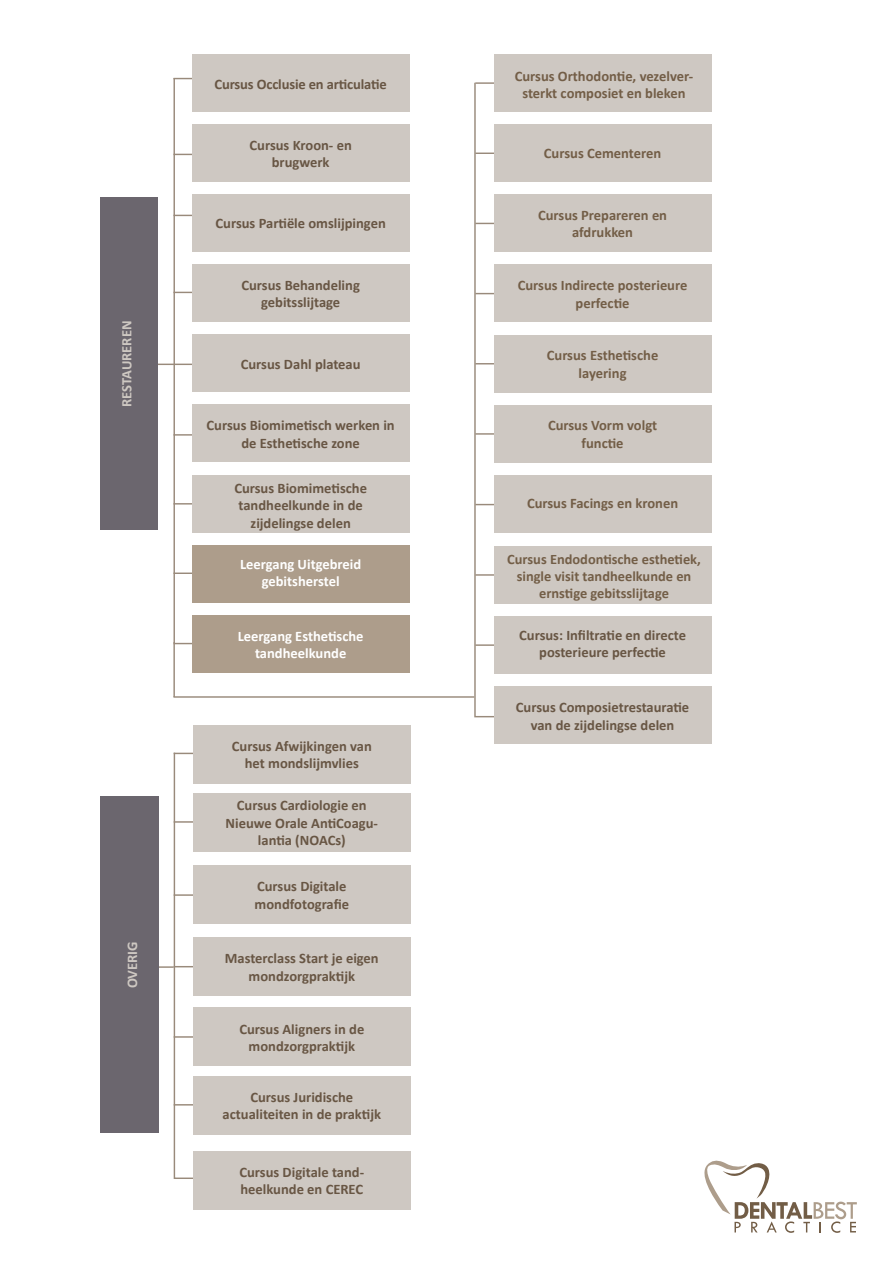
<style>
.page{position:relative;width:893px;height:1263px;background:#fff}
.page>*{position:absolute;margin:0;border:0;box-sizing:border-box;transform-origin:0 0}
.t1{font:700 14.7px "Calibri";color:#cec8c2}
.t2{font:700 14.55px/17.4px "Calibri";color:#685644;text-align:center}
.t3{font:700 14.55px/17.4px "Calibri";color:#735e47;text-align:center}
.t4{font:700 14.55px/17.4px "Calibri";color:#fff;text-align:center}
.t5{font:700 14.55px "Calibri";color:#cec8c2}
.t6{font:700 14.4px/17.2px "Calibri";color:#735e47;text-align:center}
</style>
<div class="page">
<svg style="left:173px;top:752px;width:192px;height:427px"></svg>
<hr style="left:142px;top:966px;width:32px;height:2px;background:#998a7b">
<hr style="left:174px;top:894px;width:182px;height:2px;background:#998a7b">
<hr style="left:174px;top:1036px;width:179px;height:2px;background:#998a7b">
<hr style="left:174px;top:821px;width:185px;height:2px;background:#998a7b">
<hr style="left:174px;top:753px;width:185px;height:1px;background:#998a7b">
<hr style="left:174px;top:1104px;width:185px;height:1px;background:#998a7b">
<div style="left:100px;top:796px;width:59px;height:337px;background:#6b666e"></div>
<div style="left:193px;top:937px;width:217px;height:59px;background:#cec8c2"></div>
<div style="left:193px;top:1008px;width:217px;height:58px;background:#cec8c2"></div>
<div style="left:193px;top:865px;width:217px;height:59px;background:#cec8c2"></div>
<div style="left:193px;top:793px;width:217px;height:58px;background:#cec8c2"></div>
<div style="left:193px;top:725px;width:217px;height:58px;background:#cec8c2"></div>
<div style="left:193px;top:1076px;width:217px;height:58px;background:#cec8c2"></div>
<div style="left:193px;top:1151px;width:217px;height:58px;background:#cec8c2"></div>
<svg style="left:474px;top:82px;width:192px;height:636px"></svg>
<hr style="left:475px;top:433px;width:177px;height:2px;background:#998a7b">
<hr style="left:475px;top:363px;width:177px;height:1px;background:#998a7b">
<hr style="left:475px;top:293px;width:177px;height:1px;background:#998a7b">
<hr style="left:475px;top:223px;width:177px;height:1px;background:#998a7b">
<hr style="left:475px;top:153px;width:177px;height:1px;background:#998a7b">
<hr style="left:475px;top:644px;width:177px;height:2px;background:#998a7b">
<hr style="left:475px;top:82px;width:177px;height:2px;background:#998a7b">
<hr style="left:475px;top:574px;width:177px;height:2px;background:#998a7b">
<hr style="left:475px;top:504px;width:177px;height:1px;background:#998a7b">
<div style="left:494px;top:475px;width:217px;height:58px;background:#cec8c2"></div>
<div style="left:494px;top:405px;width:217px;height:57px;background:#cec8c2"></div>
<div style="left:494px;top:335px;width:217px;height:57px;background:#cec8c2"></div>
<div style="left:494px;top:264px;width:217px;height:58px;background:#cec8c2"></div>
<div style="left:494px;top:194px;width:217px;height:58px;background:#cec8c2"></div>
<div style="left:494px;top:124px;width:217px;height:58px;background:#cec8c2"></div>
<div style="left:494px;top:616px;width:217px;height:58px;background:#cec8c2"></div>
<div style="left:494px;top:54px;width:217px;height:58px;background:#cec8c2"></div>
<div style="left:494px;top:546px;width:217px;height:57px;background:#cec8c2"></div>
<div style="left:494px;top:686px;width:217px;height:58px;background:#cec8c2"></div>
<hr style="left:142px;top:364px;width:208px;height:1px;background:#998a7b">
<svg style="left:173px;top:77px;width:192px;height:568px"></svg>
<div style="left:192px;top:615px;width:217px;height:58px;background:#ad9d8b"></div>
<div style="left:192px;top:545px;width:217px;height:58px;background:#ad9d8b"></div>
<hr style="left:173px;top:434px;width:177px;height:2px;background:#998a7b">
<hr style="left:173px;top:154px;width:177px;height:1px;background:#998a7b">
<hr style="left:173px;top:503px;width:177px;height:1px;background:#998a7b">
<hr style="left:173px;top:215px;width:177px;height:1px;background:#998a7b">
<hr style="left:173px;top:292px;width:177px;height:1px;background:#998a7b">
<hr style="left:173px;top:78px;width:177px;height:1px;background:#998a7b">
<div style="left:192px;top:54px;width:217px;height:58px;background:#cec8c2"></div>
<div style="left:192px;top:124px;width:217px;height:58px;background:#cec8c2"></div>
<div style="left:192px;top:194px;width:217px;height:58px;background:#cec8c2"></div>
<div style="left:192px;top:264px;width:217px;height:58px;background:#cec8c2"></div>
<div style="left:192px;top:334px;width:217px;height:58px;background:#cec8c2"></div>
<div style="left:192px;top:405px;width:217px;height:57px;background:#cec8c2"></div>
<div style="left:192px;top:475px;width:217px;height:57px;background:#cec8c2"></div>
<div style="left:100px;top:197px;width:58px;height:333px;background:#6b666e"></div>
<hr style="left:173px;top:696px;width:301px;height:2px;background:#998a7b">
<hr style="left:173px;top:642px;width:2px;height:55px;background:#998a7b">
<svg style="left:704px;top:1161px;width:153px;height:72px"></svg>
<p class="t2" style="left:215px;top:75px;width:174px">Cursus Occlusie en articulatie</p>
<p class="t2" style="left:250px;top:135px;width:104px">Cursus Kroon- en brugwerk</p>
<p class="t2" style="left:216px;top:214px;width:172px">Cursus Partiële omslijpingen</p>
<p class="t5" style="left:116px;top:407px;width:88px;rotate:-90deg">RESTAUREREN</p>
<p class="t2" style="left:241px;top:276px;width:120px">Cursus Behandeling gebitsslijtage</p>
<p class="t2" style="left:241px;top:355px;width:121px">Cursus Dahl plateau</p>
<p class="t2" style="left:207px;top:416px;width:190px">Cursus Biomimetisch werken in de Esthetische zone</p>
<p class="t2" style="left:234px;top:479px;width:134px">Cursus Biomimetische tandheelkunde in de zijdelingse delen</p>
<p class="t4" style="left:240px;top:555px;width:123px">Leergang Uitgebreid gebitsherstel</p>
<p class="t4" style="left:238px;top:627px;width:127px">Leergang Esthetische tandheelkunde</p>
<p class="t2" style="left:232px;top:737px;width:141px">Cursus Afwijkingen van het mondslijmvlies</p>
<p class="t2" style="left:226px;top:796px;width:154px">Cursus Cardiologie en<br>Nieuwe Orale AntiCoagu&shy;lantia (NOACs)</p>
<p class="t2" style="left:255px;top:877px;width:96px;text-align:left">Cursus Digitale mondfotografie</p>
<p class="t1" style="left:122px;top:988px;width:49px;rotate:-90deg">OVERIG</p>
<p class="t2" style="left:225px;top:949px;width:155px">Masterclass Start je eigen mondzorgpraktijk</p>
<p class="t2" style="left:239px;top:1020px;width:127px">Cursus Aligners in de mondzorgpraktijk</p>
<p class="t2" style="left:223px;top:1088px;width:160px">Cursus Juridische actualiteiten in de praktijk</p>
<p class="t2" style="left:239px;top:1163px;width:126px;text-align:left">Cursus Digitale tand&shy;heelkunde en CEREC</p>
<p class="t3" style="left:515px;top:67px;width:180px">Cursus Orthodontie, vezelver&shy;sterkt composiet en bleken</p>
<p class="t3" style="left:544px;top:144px;width:119px">Cursus Cementeren</p>
<p class="t3" style="left:538px;top:206px;width:131px">Cursus Prepareren en afdrukken</p>
<p class="t3" style="left:518px;top:276px;width:171px">Cursus Indirecte posterieure perfectie</p>
<p class="t3" style="left:547px;top:346px;width:113px">Cursus Esthetische layering</p>
<p class="t3" style="left:548px;top:416px;width:111px">Cursus Vorm volgt functie</p>
<p class="t3" style="left:527px;top:494px;width:153px">Cursus Facings en kronen</p>
<p class="t6" style="left:507px;top:550px;width:195px">Cursus Endodontische esthetiek, single visit tandheelkunde en ernstige gebitsslijtage</p>
<p class="t2" style="left:519px;top:626px;width:168px">Cursus: Infiltratie en directe posterieure perfectie</p>
<p class="t2" style="left:516px;top:698px;width:175px">Cursus Composietrestauratie van de zijdelingse delen</p>
</div>
